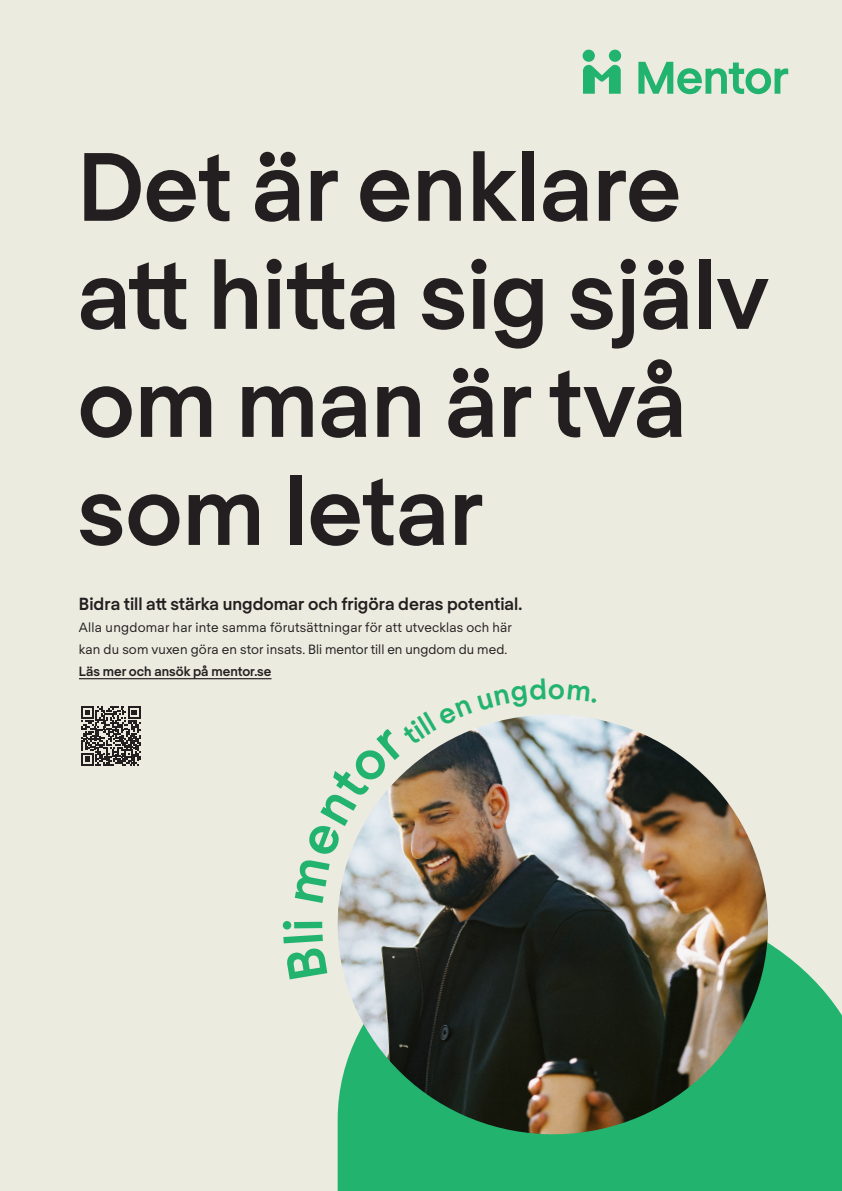
<style>
.page{position:relative;width:842px;height:1191px;background:#ebebe0}
.page>*{position:absolute;margin:0;border:0;box-sizing:border-box;transform-origin:0 0}
.t1{font:700 94px "Regola Pro";color:#231f20}
.t2{font:700 17px "Regola Pro";color:#231f20}
.t3{font:13px "Regola Pro";letter-spacing:.01em;color:#231f20}
.t4{font:700 13px "Regola Pro";color:#231f20}
</style>
<div class="page">
<div style="left:338px;top:945px;width:504px;height:246px;background:#22b36f"></div>
<img style="left:337px;top:719px;width:435px;height:419px">
<svg style="left:638px;top:62px;width:150px;height:32px"></svg>
<div style="left:609px;top:50px;width:12px;height:12px;background:#22b36f;border-radius:50%"></div>
<svg style="left:583px;top:65px;width:38px;height:29px"></svg>
<div style="left:583px;top:50px;width:12px;height:12px;background:#22b36f;border-radius:50%"></div>
<hr style="left:79px;top:678px;width:193px;height:1px;background:#231f20">
<svg style="left:81px;top:706px;width:60px;height:59px"></svg>
<img style="left:337px;top:715px;width:260px;height:188px">
<p class="t1" style="left:78px;top:121px;width:605px">Det är enklare</p>
<p class="t1" style="left:78px;top:229px;width:693px">att hitta sig själv</p>
<p class="t1" style="left:78px;top:337px;width:611px">om man är två</p>
<p class="t1" style="left:78px;top:445px;width:408px">som letar</p>
<p class="t2" style="left:79px;top:591px;width:445px">Bidra till att stärka ungdomar och frigöra deras potential.</p>
<p class="t3" style="left:79px;top:618px;width:434px">Alla ungdomar har inte samma förutsättningar för att utvecklas och här</p>
<p class="t3" style="left:79px;top:640px;width:430px">kan du som vuxen göra en stor insats. Bli mentor till en ungdom du med.</p>
<p class="t4" style="left:79px;top:662px;width:194px">Läs mer och ansök på mentor.se</p>
</div>
